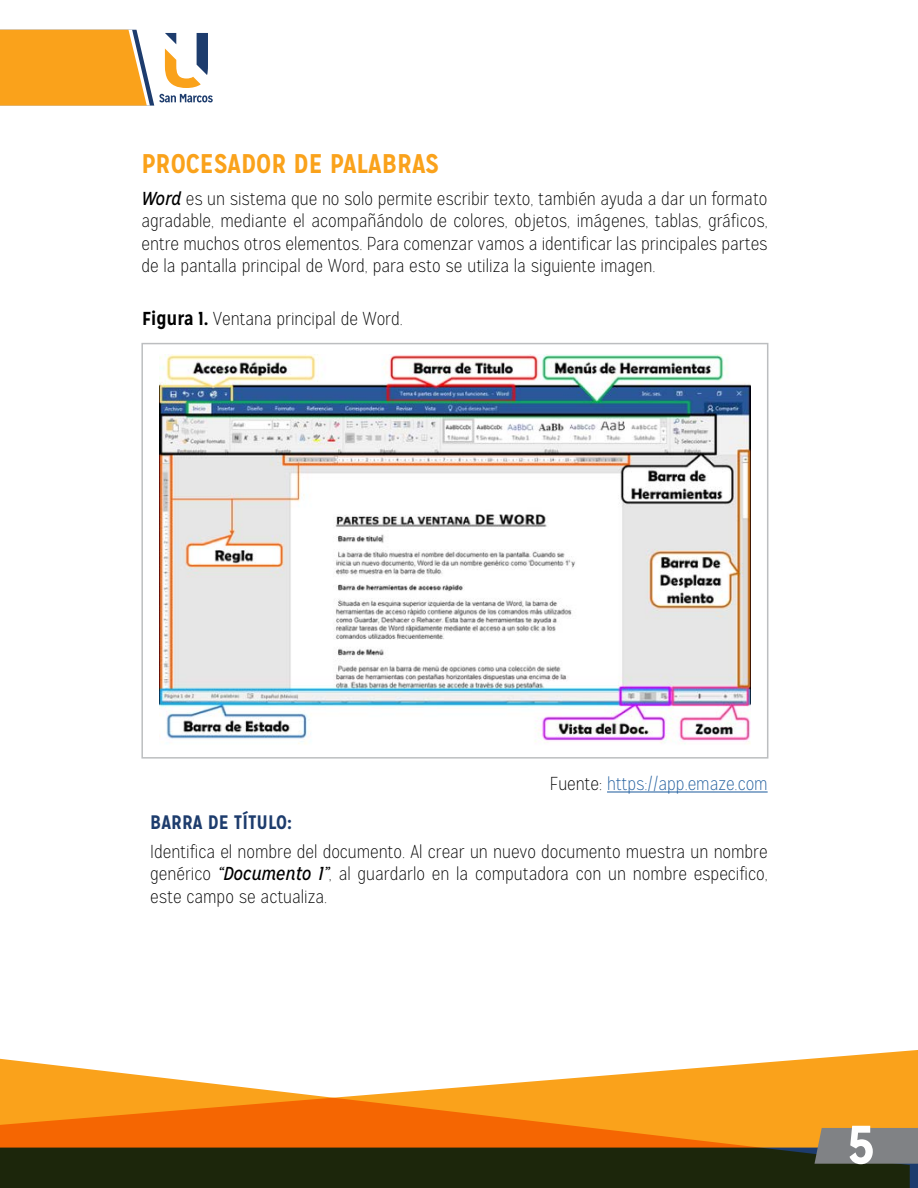
<style>
.page{position:relative;width:918px;height:1188px;background:#fff}
.page>*{position:absolute;margin:0;border:0;box-sizing:border-box;transform-origin:0 0}
.t1{font:700 54.15px "Mission Gothic";color:#fefefe}
.t2{font:700 27px "Mission Gothic";color:#faa21b}
.t3{font:700 19.5px "Mission Gothic";color:#1d3c6d}
.t4{font:100 18.75px/22.5px "Mission Gothic";color:#000;text-align:justify}
.t5{font:100 18.75px "Mission Gothic";color:#215e9e}
.s1{font-weight:400;font-style:italic}
.s2{font-weight:700}
.s3{color:#000}
</style>
<div class="page">
<svg style="left:881px;top:1050px;width:37px;height:78px"></svg>
<svg style="left:0;top:1053px;width:910px;height:135px"></svg>
<div style="left:815px;top:1128px;width:103px;height:36px;background:#808285"></div>
<svg style="left:0;top:30px;width:213px;height:76px"></svg>
<img style="left:159px;top:355px;width:592px;height:389px">
<div style="left:141px;top:343px;width:627px;height:416px;border:2px solid #bcbec0"></div>
<hr style="left:607px;top:791px;width:161px;height:2px;background:#215e9e">
<h2 class="t2" style="left:141px;top:147px;width:299px">PROCESADOR DE PALABRAS</h2>
<p class="t4" style="left:141px;top:187px;width:628px"><span class="s1">Word</span> es un sistema que no solo permite escribir texto, también ayuda a dar un formato agradable, mediante el acompañándolo de colores, objetos, imágenes, tablas, gráficos, entre muchos otros elementos. Para comenzar vamos a identificar las principales partes de la pantalla principal de Word, para esto se utiliza la siguiente imagen.</p>
<p class="t4" style="left:142px;top:308px;width:262px"><span class="s2">Figura 1.</span> Ventana principal de Word.</p>
<p class="t5" style="left:550px;top:773px;width:219px"><span class="s3">Fuente:</span> https://app.emaze.com</p>
<p class="t3" style="left:150px;top:810px;width:143px">BARRA DE TÍTULO:</p>
<p class="t4" style="left:150px;top:840px;width:619px">Identifica el nombre del documento. Al crear un nuevo documento muestra un nombre genérico <span class="s1">“Documento 1”</span>, al guardarlo en la computadora con un nombre especifico, este campo se actualiza.</p>
<h1 class="t1" style="left:846px;top:1111px;width:31px">5</h1>
</div>
